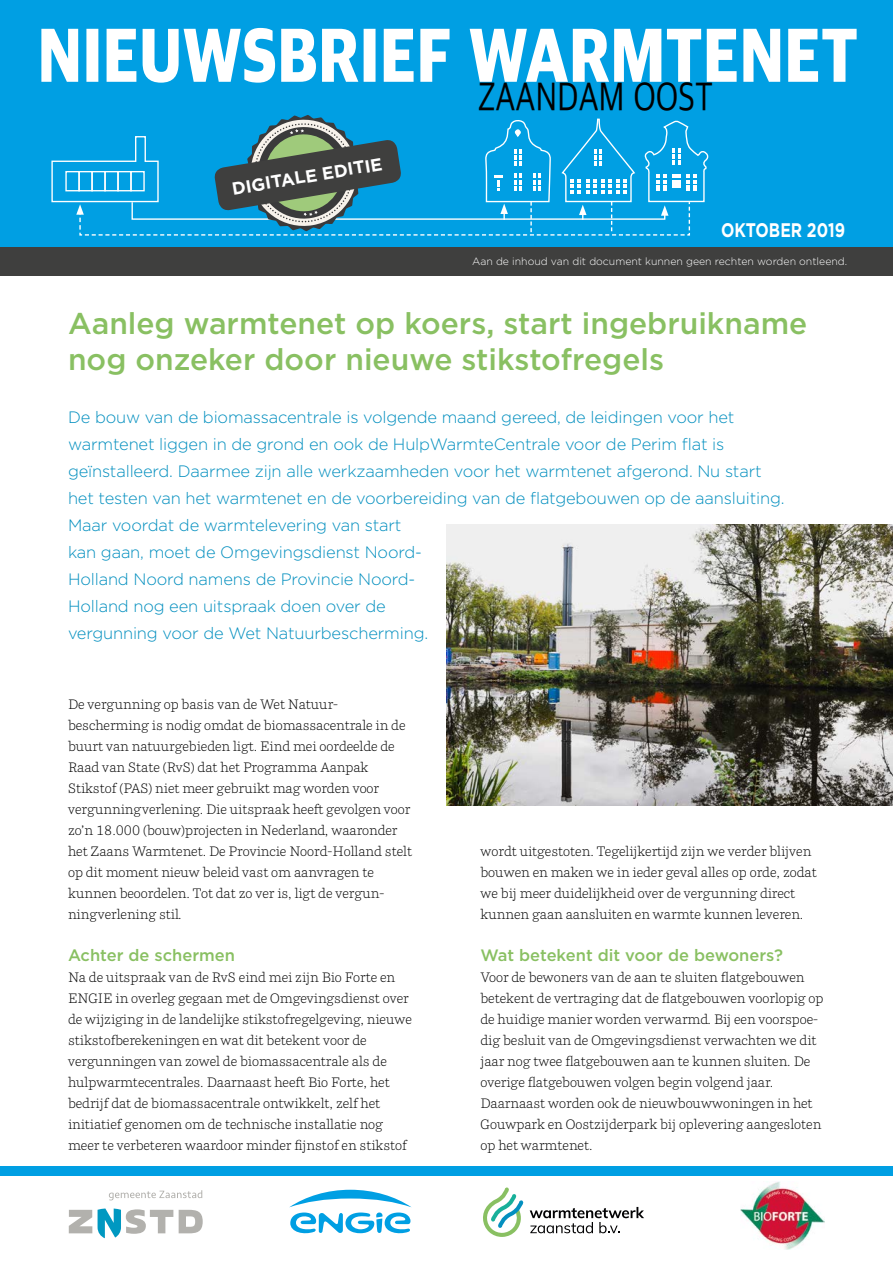
<style>
.page{position:relative;width:893px;height:1263px;background:#fff}
.page>*{position:absolute;margin:0;border:0;box-sizing:border-box;transform-origin:0 0}
.t1{font:41.1px "Apple SD Gothic Neo";color:#000;scale:.8 1}
.t2{font:500 30px/36px "Gotham";color:#89c062}
.t3{font:700 19.65px "Gotham";color:#fff;scale:.8 1}
.t4{font:700 17.7px "Gotham";color:#fff}
.t5{font:300 16.5px/27px "Gotham";letter-spacing:-.01em;color:#038fbf}
.t6{font:500 16.5px "Gotham";color:#89c062}
.t7{font:300 13.5px/21px "Parry Pro";color:#000}
.t8{font:300 10.5px "Gotham";color:#fff}
</style>
<div class="page">
<svg style="left:179px;top:1210px;width:24px;height:23px"></svg>
<svg style="left:69px;top:1210px;width:23px;height:23px"></svg>
<svg style="left:98px;top:1208px;width:75px;height:30px"></svg>
<svg style="left:109px;top:1190px;width:93px;height:10px"></svg>
<svg style="left:289px;top:1190px;width:123px;height:44px"></svg>
<svg style="left:530px;top:1207px;width:114px;height:26px"></svg>
<svg style="left:483px;top:1187px;width:40px;height:50px"></svg>
<img style="left:740px;top:1182px;width:84px;height:68px">
<div style="left:0;top:1166px;width:893px;height:9px;background:#009fe3"></div>
<div style="left:0;top:0;width:893px;height:247px;background:#009fe3"></div>
<div style="left:0;top:247px;width:893px;height:29px;background:#3f3f3e"></div>
<svg style="left:41px;top:27px;width:816px;height:209px"></svg>
<img style="left:446px;top:524px;width:447px;height:282px">
<h3 class="t4" style="left:230px;top:177px;width:154px;rotate:-9deg">DIGITALE EDITIE</h3>
<h1 class="t1" style="left:478px;top:75px;width:296px">ZAANDAM OOST</h1>
<h3 class="t3" style="left:721px;top:219px;width:156px">OKTOBER 2019</h3>
<p class="t8" style="left:472px;top:255px;width:377px">Aan de inhoud van dit document kunnen geen rechten worden ontleend.</p>
<h2 class="t2" style="left:68px;top:305px;width:741px">Aanleg warmtenet op koers, start ingebruikname nog onzeker door nieuwe stikstofregels</h2>
<p class="t5" style="left:68px;top:403px;width:718px">De bouw van de biomassacentrale is volgende maand gereed, de leidingen voor het warmtenet liggen in de grond en ook de HulpWarmteCentrale voor de Perim flat is geïnstalleerd. Daarmee zijn alle werkzaamheden voor het warmtenet afgerond. Nu start het testen van het warmtenet en de voorbereiding van de flatgebouwen op de aansluiting.<br>Maar voordat de warmtelevering van start<br>kan gaan, moet de Omgevingsdienst Noord-<br>Holland Noord namens de Provincie Noord-<br>Holland nog een uitspraak doen over de<br>vergunning voor de Wet Natuurbescherming.</p>
<p class="t7" style="left:68px;top:693px;width:345px">De vergunning op basis van de Wet Natuur&shy;bescherming is nodig omdat de biomassacentrale in de buurt van natuurgebieden ligt. Eind mei oordeelde de Raad van State (RvS) dat het Programma Aanpak Stikstof (PAS) niet meer gebruikt mag worden voor vergunningverlening. Die uitspraak heeft gevolgen voor zo’n 18.000 (bouw)projecten in Nederland, waaronder het Zaans Warmtenet. De Provincie Noord-Holland stelt op dit moment nieuw beleid vast om aanvragen te kunnen beoordelen. Tot dat zo ver is, ligt de vergun&shy;ningverlening stil.</p>
<p class="t6" style="left:68px;top:945px;width:169px">Achter de schermen</p>
<p class="t7" style="left:68px;top:966px;width:345px">Na de uitspraak van de RvS eind mei zijn Bio Forte en ENGIE in overleg gegaan met de Omgevingsdienst over de wijziging in de landelijke stikstofregelgeving, nieuwe stikstofberekeningen en wat dit betekent voor de vergunningen van zowel de biomassacentrale als de hulpwarmtecentrales. Daarnaast heeft Bio Forte, het bedrijf dat de biomassacentrale ontwikkelt, zelf het initiatief genomen om de technische installatie nog meer te verbeteren waardoor minder fijnstof en stikstof</p>
<p class="t7" style="left:480px;top:840px;width:338px">wordt uitgestoten. Tegelijkertijd zijn we verder blijven bouwen en maken we in ieder geval alles op orde, zodat we bij meer duidelijkheid over de vergunning direct kunnen gaan aansluiten en warmte kunnen leveren.</p>
<p class="t6" style="left:480px;top:945px;width:304px">Wat betekent dit voor de bewoners?</p>
<p class="t7" style="left:480px;top:966px;width:344px">Voor de bewoners van de aan te sluiten flatgebouwen betekent de vertraging dat de flatgebouwen voorlopig op de huidige manier worden verwarmd. Bij een voorspoe&shy;dig besluit van de Omgevingsdienst verwachten we dit jaar nog twee flatgebouwen aan te kunnen sluiten. De overige flatgebouwen volgen begin volgend jaar.<br>Daarnaast worden ook de nieuwbouwwoningen in het Gouwpark en Oostzijderpark bij oplevering aangesloten op het warmtenet.</p>
</div>
